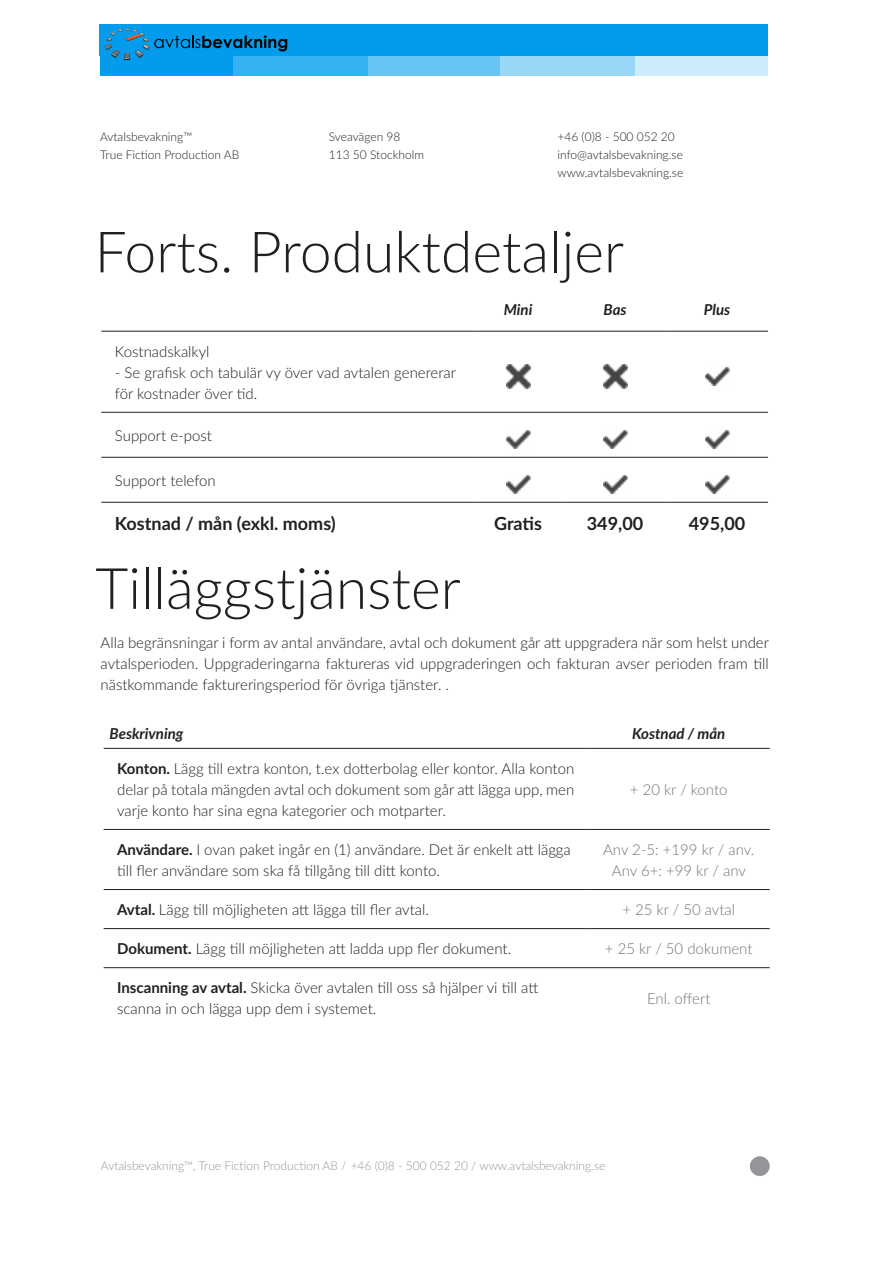
<style>
.page{position:relative;width:893px;height:1263px;background:#fff}
.page>*{position:absolute;margin:0;border:0;box-sizing:border-box;transform-origin:0 0}
.t1{font:300 57px "Lato";color:#231f20}
.t2{font:700 18px "Lato";color:#231f20}
.Paragraph_Style_1{font:300 15px/21px "Lato";color:#231f20}
.t3{font:300 15px "Lato";color:#727477}
.t4{font:italic 700 15px "Lato";color:#231f20}
.t5{font:300 12px/18px "Lato";color:#231f20}
.t6{font:300 12px "Lato";color:#939598}
.s1{font-weight:700}
</style>
<div class="page">
<div style="left:100px;top:55px;width:134px;height:20px;background:#039cec"></div>
<div style="left:634px;top:55px;width:134px;height:20px;background:#cdebfb"></div>
<div style="left:367px;top:55px;width:134px;height:20px;background:#68c4f4"></div>
<div style="left:233px;top:55px;width:135px;height:20px;background:#35b0f0"></div>
<div style="left:500px;top:55px;width:134px;height:20px;background:#9ad7f7"></div>
<div style="left:100px;top:24px;width:668px;height:32px;background:#039cec"></div>
<div style="left:750px;top:1156px;width:20px;height:20px;background:#939598;border-radius:50%"></div>
<svg style="left:105px;top:29px;width:182px;height:31px"></svg>
<svg style="left:101px;top:365px;width:667px;height:137px"></svg>
<hr style="left:101px;top:331px;width:371px;height:1px;background:#231f20">
<hr style="left:472px;top:331px;width:92px;height:1px;background:#231f20">
<hr style="left:564px;top:331px;width:102px;height:1px;background:#231f20">
<hr style="left:666px;top:331px;width:102px;height:1px;background:#231f20">
<hr style="left:101px;top:412px;width:371px;height:1px;background:#231f20">
<hr style="left:472px;top:412px;width:92px;height:1px;background:#231f20">
<hr style="left:564px;top:412px;width:102px;height:1px;background:#231f20">
<hr style="left:666px;top:412px;width:102px;height:1px;background:#231f20">
<hr style="left:101px;top:457px;width:371px;height:1px;background:#231f20">
<hr style="left:472px;top:457px;width:92px;height:1px;background:#231f20">
<hr style="left:564px;top:457px;width:102px;height:1px;background:#231f20">
<hr style="left:666px;top:457px;width:102px;height:1px;background:#231f20">
<hr style="left:101px;top:502px;width:371px;height:1px;background:#231f20">
<hr style="left:472px;top:502px;width:92px;height:1px;background:#231f20">
<hr style="left:564px;top:502px;width:102px;height:1px;background:#231f20">
<hr style="left:666px;top:502px;width:102px;height:1px;background:#231f20">
<img style="left:506px;top:364px;width:24px;height:24px">
<img style="left:603px;top:364px;width:24px;height:24px">
<img style="left:705px;top:367px;width:24px;height:18px">
<img style="left:506px;top:430px;width:24px;height:18px">
<img style="left:603px;top:430px;width:24px;height:18px">
<img style="left:705px;top:430px;width:24px;height:18px">
<img style="left:506px;top:475px;width:24px;height:18px">
<img style="left:603px;top:475px;width:24px;height:18px">
<img style="left:705px;top:475px;width:24px;height:18px">
<svg style="left:104px;top:828px;width:666px;height:141px"></svg>
<hr style="left:104px;top:748px;width:484px;height:1px;background:#231f20">
<hr style="left:588px;top:748px;width:182px;height:1px;background:#231f20">
<hr style="left:104px;top:829px;width:484px;height:1px;background:#231f20">
<hr style="left:588px;top:829px;width:182px;height:1px;background:#231f20">
<hr style="left:104px;top:889px;width:484px;height:1px;background:#231f20">
<hr style="left:588px;top:889px;width:182px;height:1px;background:#231f20">
<hr style="left:104px;top:928px;width:484px;height:1px;background:#231f20">
<hr style="left:588px;top:928px;width:182px;height:1px;background:#231f20">
<hr style="left:104px;top:967px;width:484px;height:1px;background:#231f20">
<hr style="left:588px;top:967px;width:182px;height:1px;background:#231f20">
<p class="t5" style="left:100px;top:127px;width:141px">Avtalsbevakning™<br>True Fiction Production AB</p>
<p class="t5" style="left:329px;top:127px;width:97px">Sveavägen 98<br>113 50 Stockholm</p>
<p class="t5" style="left:557px;top:127px;width:127px">+46 (0)8 - 500 052 20 info@avtalsbevakning.se www.avtalsbevakning.se</p>
<p class="t1" style="left:95px;top:212px;width:531px">Forts. Produktdetaljer</p>
<p class="t4" style="left:504px;top:298px;width:30px">Mini</p>
<p class="t4" style="left:604px;top:298px;width:25px">Bas</p>
<p class="t4" style="left:704px;top:298px;width:28px">Plus</p>
<p class="Paragraph_Style_1" style="left:115px;top:340px;width:96px">Kostnadskalkyl</p>
<p class="Paragraph_Style_1" style="left:115px;top:361px;width:343px">- Se grafisk och tabulär vy över vad avtalen genererar för kostnader över tid.</p>
<p class="Paragraph_Style_1" style="left:115px;top:424px;width:98px">Support e-post</p>
<p class="Paragraph_Style_1" style="left:115px;top:469px;width:102px">Support telefon</p>
<p class="t2" style="left:115px;top:510px;width:222px">Kostnad / mån (exkl. moms)</p>
<p class="t2" style="left:494px;top:510px;width:50px">Gratis</p>
<p class="t2" style="left:587px;top:510px;width:58px">349,00</p>
<p class="t2" style="left:689px;top:510px;width:58px">495,00</p>
<p class="t1" style="left:95px;top:549px;width:367px">Tilläggstjänster</p>
<p class="Paragraph_Style_1" style="left:101px;top:632px;width:670px;text-align:justify">Alla begränsningar i form av antal användare, avtal och dokument går att uppgradera när som helst under avtalsperioden. Uppgraderingarna faktureras vid uppgraderingen och fakturan avser perioden fram till nästkommande faktureringsperiod för övriga tjänster. .</p>
<p class="t4" style="left:110px;top:723px;width:75px">Beskrivning</p>
<p class="t4" style="left:632px;top:723px;width:95px">Kostnad / mån</p>
<p class="Paragraph_Style_1" style="left:117px;top:757px;width:459px;text-align:justify"><span class="s1">Konton.</span> Lägg till extra konton, t.ex dotterbolag eller kontor. Alla konton delar på totala mängden avtal och dokument som går att lägga upp, men varje konto har sina egna kategorier och motparter.</p>
<p class="t3" style="left:630px;top:779px;width:99px">+ 20 kr / konto</p>
<p class="Paragraph_Style_1" style="left:117px;top:838px;width:455px"><span class="s1">Användare.</span> I ovan paket ingår en (1) användare. Det är enkelt att lägga till fler användare som ska få tillgång till ditt konto.</p>
<p class="t3" style="left:603px;top:839px;width:153px">Anv 2-5: +199 kr / anv.</p>
<p class="t3" style="left:612px;top:860px;width:136px">Anv 6+: +99 kr / anv</p>
<p class="Paragraph_Style_1" style="left:117px;top:899px;width:313px"><span class="s1">Avtal.</span> Lägg till möjligheten att lägga till fler avtal.</p>
<p class="t3" style="left:622px;top:899px;width:114px">+ 25 kr / 50 avtal</p>
<p class="Paragraph_Style_1" style="left:117px;top:938px;width:396px"><span class="s1">Dokument.</span> Lägg till möjligheten att ladda upp fler dokument.</p>
<p class="t3" style="left:605px;top:938px;width:149px">+ 25 kr / 50 dokument</p>
<p class="Paragraph_Style_1" style="left:117px;top:977px;width:423px"><span class="s1">Inscanning av avtal.</span> Skicka över avtalen till oss så hjälper vi till att scanna in och lägga upp dem i systemet.</p>
<p class="t3" style="left:647px;top:988px;width:65px">Enl. offert</p>
<p class="t6" style="left:101px;top:1157px;width:506px">Avtalsbevakning™, True Fiction Production AB / +46 (0)8 - 500 052 20 / www.avtalsbevakning.se</p>
</div>
